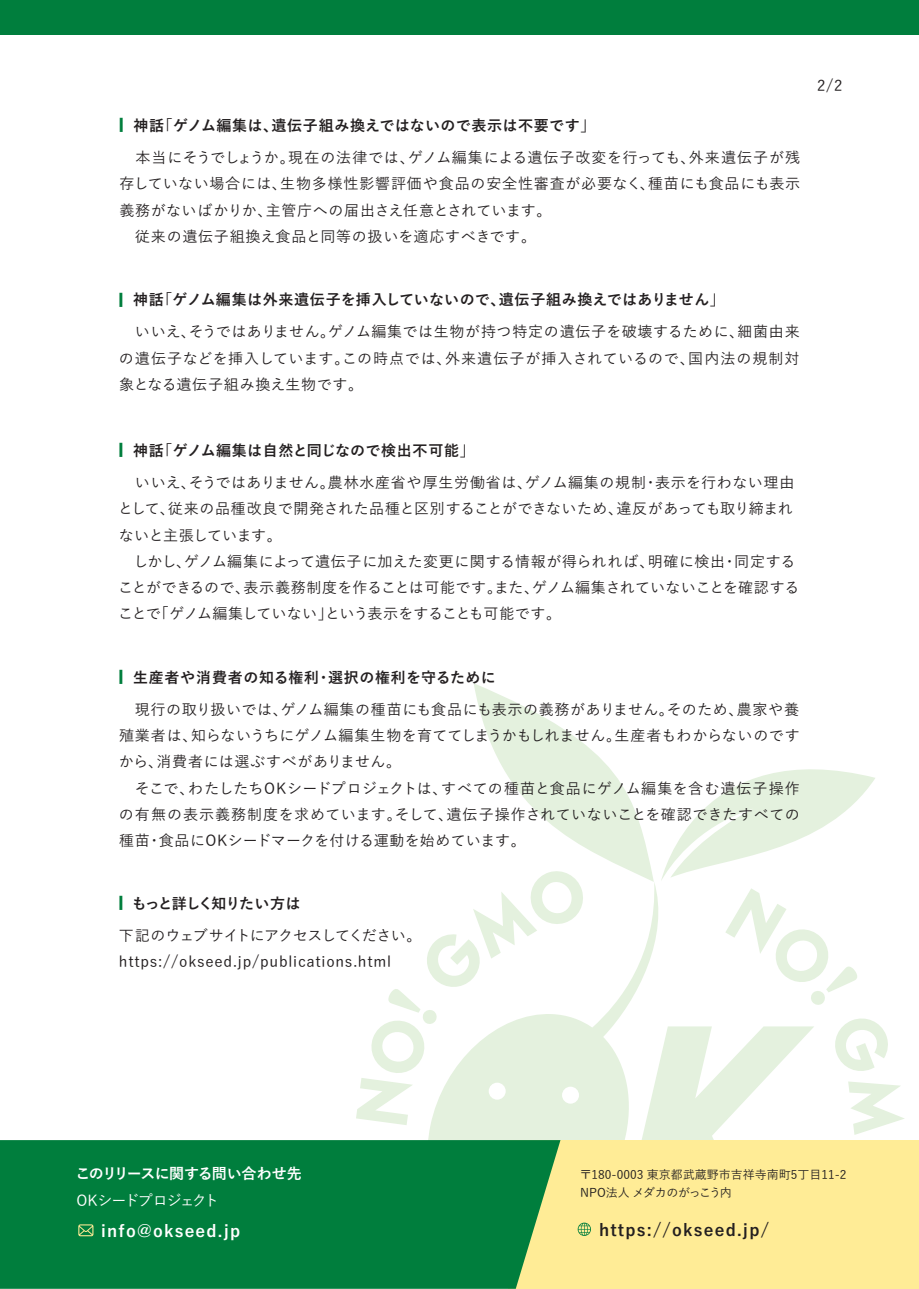
<style>
.page{position:relative;width:919px;height:1289px;background:#fff}
.page>*{position:absolute;margin:0;border:0;box-sizing:border-box;transform-origin:0 0}
.t1{font:700 16.5px "Yu Go";letter-spacing:.075em;color:#231f20}
.t2{font:700 16.5px "Yu Go";letter-spacing:.075em;color:#fff}
.t3{font:500 15px/26.2px "Yu Go";letter-spacing:.03em;color:#231f20}
.t4{font:500 15px/26.2px "Yu Go";letter-spacing:.05em;color:#231f20}
.t5{font:500 15px/26.2px "Yu Go";letter-spacing:.005em;color:#231f20}
.t6{font:500 15px/32.1px "Yu Go";letter-spacing:-.05em;color:#231f20}
.t7{font:700 15px "Yu Go";letter-spacing:-.05em;color:#fff}
.t8{font:500 15px "Yu Go";letter-spacing:-.09em;color:#fff}
.t9{font:500 12px/18px "Yu Go";color:#231f20}
.s1{font-weight:700;font-size:18.75px;color:#007e3d}
.s2{font-weight:700}
</style>
<div class="page">
<svg style="left:428px;top:881px;width:428px;height:259px"></svg>
<svg style="left:848px;top:1081px;width:56px;height:53px"></svg>
<svg style="left:831px;top:1015px;width:57px;height:59px"></svg>
<svg style="left:661px;top:769px;width:214px;height:111px"></svg>
<svg style="left:725px;top:888px;width:132px;height:117px"></svg>
<svg style="left:356px;top:683px;width:297px;height:442px"></svg>
<div style="left:508px;top:1140px;width:410px;height:148px;background:#ffec96"></div>
<div style="left:0;top:1140px;width:560px;height:148px;background:#007e3d"></div>
<svg style="left:78px;top:1224px;width:15px;height:12px"></svg>
<svg style="left:577px;top:1222px;width:14px;height:13px"></svg>
<div style="left:0;top:0;width:918px;height:34px;background:#007e3d"></div>
<p class="t4" style="left:119px;top:107px;width:682px;line-height:32.2px"><span class="s1">■</span> <span class="s2">神話「ゲノム編集は、遺伝子組み換えではないので表示は不要です」<br></span>　本当にそうでしょうか。現在の法律では、ゲノム編集による遺伝子改変を行っても、外来遺伝子が残</p>
<p class="t4" style="left:119px;top:169px;width:682px">存していない場合には、生物多様性影響評価や食品の安全性審査が必要なく、種苗にも食品にも表示義務がないばかりか、主管庁への届出さえ任意とされています。<br>　従来の遺伝子組換え食品と同等の扱いを適応すべきです。</p>
<p class="t3" style="left:817px;top:70px;width:27px">2/2</p>
<p class="t3" style="left:119px;top:281px;width:682px;line-height:32.2px"><span class="s1">■</span> <span class="s2">神話「ゲノム編集は外来遺伝子を挿入していないので、遺伝子組み換えではありません」<br></span>　いいえ、そうではありません。ゲノム編集では生物が持つ特定の遺伝子を破壊するために、細菌由来</p>
<p class="t3" style="left:119px;top:343px;width:682px">の遺伝子などを挿入しています。この時点では、外来遺伝子が挿入されているので、国内法の規制対象となる遺伝子組み換え生物です。</p>
<p class="t3" style="left:119px;top:432px;width:676px;line-height:32.2px"><span class="s1">■</span> <span class="s2">神話「ゲノム編集は自然と同じなので検出不可能」<br></span>　いいえ、そうではありません。農林水産省や厚生労働省は、ゲノム編集の規制・表示を行わない理由</p>
<p class="t5" style="left:118px;top:493px;width:682px">として、従来の品種改良で開発された品種と区別することができないため、違反があっても取り締まれないと主張しています。<br>　しかし、ゲノム編集によって遺伝子に加えた変更に関する情報が得られれば、明確に検出・同定することができるので、表示義務制度を作ることは可能です。また、ゲノム編集されていないことを確認することで「ゲノム編集していない」という表示をすることも可能です。</p>
<p class="t3" style="left:119px;top:659px;width:681px;line-height:32.2px"><span class="s1">■</span> <span class="s2">生産者や消費者の知る権利・選択の権利を守るために<br></span>　現行の取り扱いでは、ゲノム編集の種苗にも食品にも表示の義務がありません。そのため、農家や養</p>
<p class="t3" style="left:119px;top:720px;width:682px">殖業者は、知らないうちにゲノム編集生物を育ててしまうかもしれません。生産者もわからないのですから、消費者には選ぶすべがありません。<br>　そこで、わたしたちOKシードプロジェクトは、すべての種苗と食品にゲノム編集を含む遺伝子操作の有無の表示義務制度を求めています。そして、遺伝子操作されていないことを確認できたすべての種苗・食品にOKシードマークを付ける運動を始めています。</p>
<p class="t6" style="left:119px;top:885px;width:304px"><span class="s1">■</span> <span class="s2">もっと詳しく知りたい方は<br></span>下記のウェブサイトにアクセスしてください。</p>
<p class="t4" style="left:119px;top:946px;width:273px">https://okseed.jp/publications.html</p>
<p class="t7" style="left:75px;top:1165px;width:228px">このリリースに関する問い合わせ先</p>
<p class="t8" style="left:77px;top:1186px;width:144px">OKシードプロジェクト</p>
<p class="t2" style="left:101px;top:1221px;width:140px">info@okseed.jp</p>
<p class="t1" style="left:599px;top:1220px;width:171px">https://okseed.jp/</p>
<p class="t9" style="left:579px;top:1164px;width:268px">〒180-0003 東京都武蔵野市吉祥寺南町5丁目11-2<br>NPO法人 メダカのがっこう内</p>
</div>
